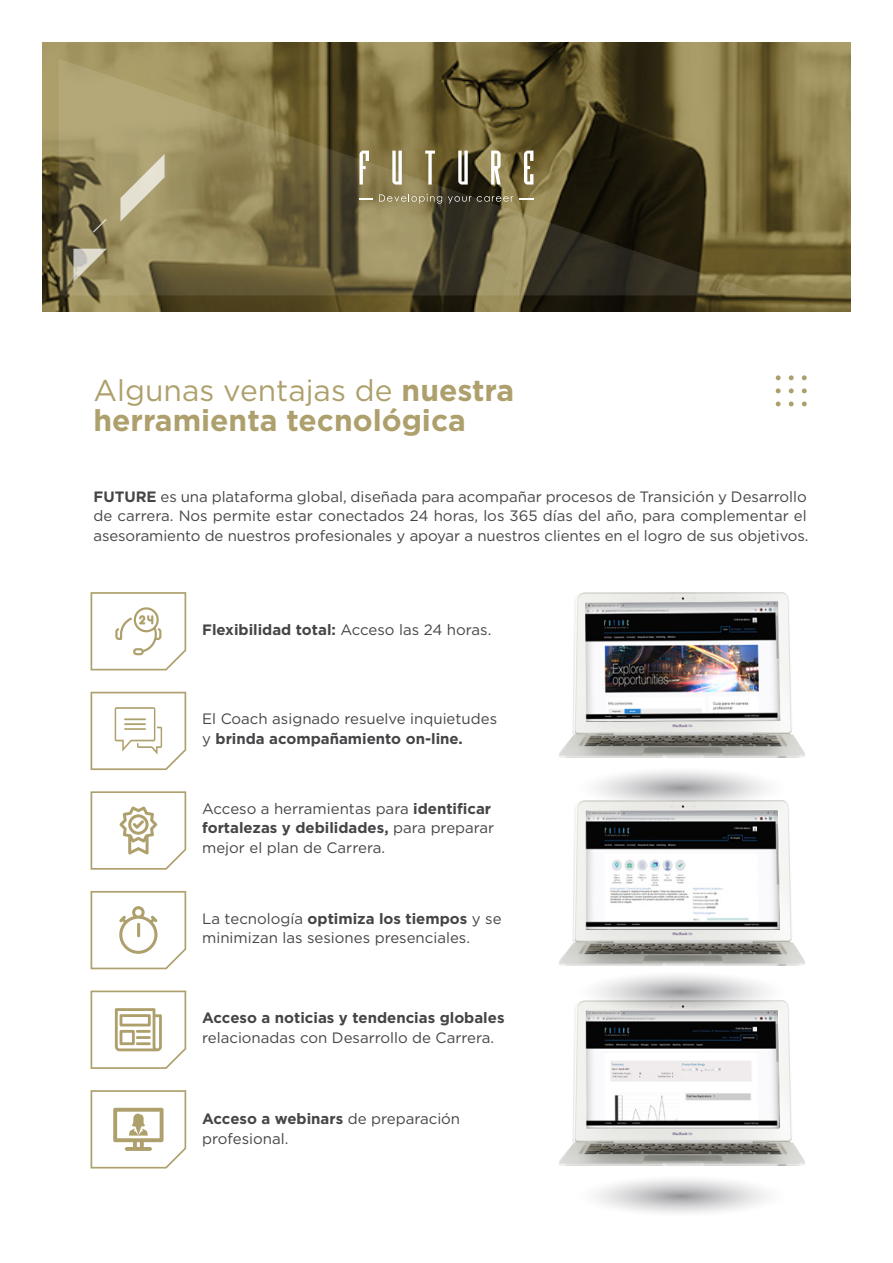
<style>
.page{position:relative;width:893px;height:1263px;background:#fff}
.page>*{position:absolute;margin:0;border:0;box-sizing:border-box;transform-origin:0 0}
.t1{font:700 30px/30px "Gotham";color:#aea06c}
.t2{font:15px/19.5px "Gotham";color:#454447}
.t3{font:700 15px "Gotham";color:#454447}
.s1{font-weight:400}
.s2{font-weight:700}
</style>
<div class="page">
<svg style="left:802px;top:401px;width:5px;height:5px"></svg>
<svg style="left:789px;top:401px;width:5px;height:5px"></svg>
<svg style="left:776px;top:401px;width:5px;height:5px"></svg>
<svg style="left:802px;top:388px;width:5px;height:5px"></svg>
<svg style="left:789px;top:388px;width:5px;height:5px"></svg>
<svg style="left:776px;top:388px;width:5px;height:5px"></svg>
<svg style="left:802px;top:375px;width:5px;height:5px"></svg>
<svg style="left:789px;top:375px;width:5px;height:5px"></svg>
<svg style="left:776px;top:375px;width:5px;height:5px"></svg>
<img style="left:42px;top:43px;width:808px;height:268px">
<svg style="left:59px;top:59px;width:709px;height:236px;background:#70653e"></svg>
<svg style="left:120px;top:154px;width:45px;height:67px;background:#bcb390"></svg>
<svg style="left:73px;top:249px;width:34px;height:33px"></svg>
<svg style="left:93px;top:219px;width:13px;height:13px"></svg>
<svg style="left:359px;top:198px;width:14px;height:2px"></svg>
<svg style="left:519px;top:198px;width:14px;height:2px"></svg>
<svg style="left:359px;top:151px;width:10px;height:34px"></svg>
<svg style="left:392px;top:151px;width:10px;height:34px"></svg>
<svg style="left:425px;top:151px;width:10px;height:34px"></svg>
<svg style="left:458px;top:151px;width:10px;height:34px"></svg>
<svg style="left:491px;top:151px;width:10px;height:34px"></svg>
<svg style="left:524px;top:151px;width:9px;height:34px"></svg>
<svg style="left:379px;top:194px;width:63px;height:10px"></svg>
<svg style="left:448px;top:196px;width:65px;height:7px"></svg>
<svg style="left:91px;top:692px;width:95px;height:78px"></svg>
<svg style="left:91px;top:592px;width:95px;height:78px"></svg>
<svg style="left:91px;top:891px;width:95px;height:78px"></svg>
<hr style="left:137px;top:923px;width:3px;height:14px;background:#aea06c;border-radius:2px">
<svg style="left:91px;top:791px;width:95px;height:79px"></svg>
<svg style="left:91px;top:990px;width:95px;height:79px"></svg>
<hr style="left:136px;top:1030px;width:15px;height:3px;background:#aea06c">
<hr style="left:136px;top:1042px;width:15px;height:3px;background:#aea06c">
<hr style="left:136px;top:1036px;width:15px;height:3px;background:#aea06c">
<svg style="left:91px;top:1090px;width:95px;height:78px"></svg>
<svg style="left:574px;top:766px;width:214px;height:43px"></svg>
<svg style="left:574px;top:1174px;width:214px;height:43px"></svg>
<img style="left:559px;top:800px;width:246px;height:166px">
<img style="left:559px;top:592px;width:246px;height:166px">
<img style="left:559px;top:1000px;width:246px;height:166px">
<svg style="left:574px;top:970px;width:214px;height:43px"></svg>
<h1 class="t1" style="left:94px;top:375px;width:422px"><span class="s1">Algunas ventajas de</span> nuestra herramienta tecnológica</h1>
<p class="t2" style="left:94px;top:486px;width:716px;text-align:justify"><span class="s2">FUTURE</span> es una plataforma global, diseñada para acompañar procesos de Transición y Desarrollo de carrera. Nos permite estar conectados 24 horas, los 365 días del año, para complementar el asesoramiento de nuestros profesionales y apoyar a nuestros clientes en el logro de sus objetivos.</p>
<p class="t3" style="left:202px;top:620px;width:291px">Flexibilidad total: <span class="s1">Acceso las 24 horas.</span></p>
<p class="t2" style="left:202px;top:709px;width:296px">El Coach asignado resuelve inquietudes y <span class="s2">brinda acompañamiento on-line.</span></p>
<p class="t2" style="left:202px;top:798px;width:294px">Acceso a herramientas para <span class="s2">identificar fortalezas y debilidades,</span> para preparar mejor el plan de Carrera.</p>
<p class="t2" style="left:202px;top:908px;width:301px">La tecnología <span class="s2">optimiza los tiempos</span> y se minimizan las sesiones presenciales.</p>
<p class="t3" style="left:202px;top:1008px;width:304px">Acceso a noticias y tendencias globales</p>
<p class="t2" style="left:202px;top:1027px;width:293px">relacionadas con Desarrollo de Carrera.</p>
<p class="t2" style="left:202px;top:1109px;width:260px"><span class="s2">Acceso a webinars</span> de preparación profesional.</p>
</div>
